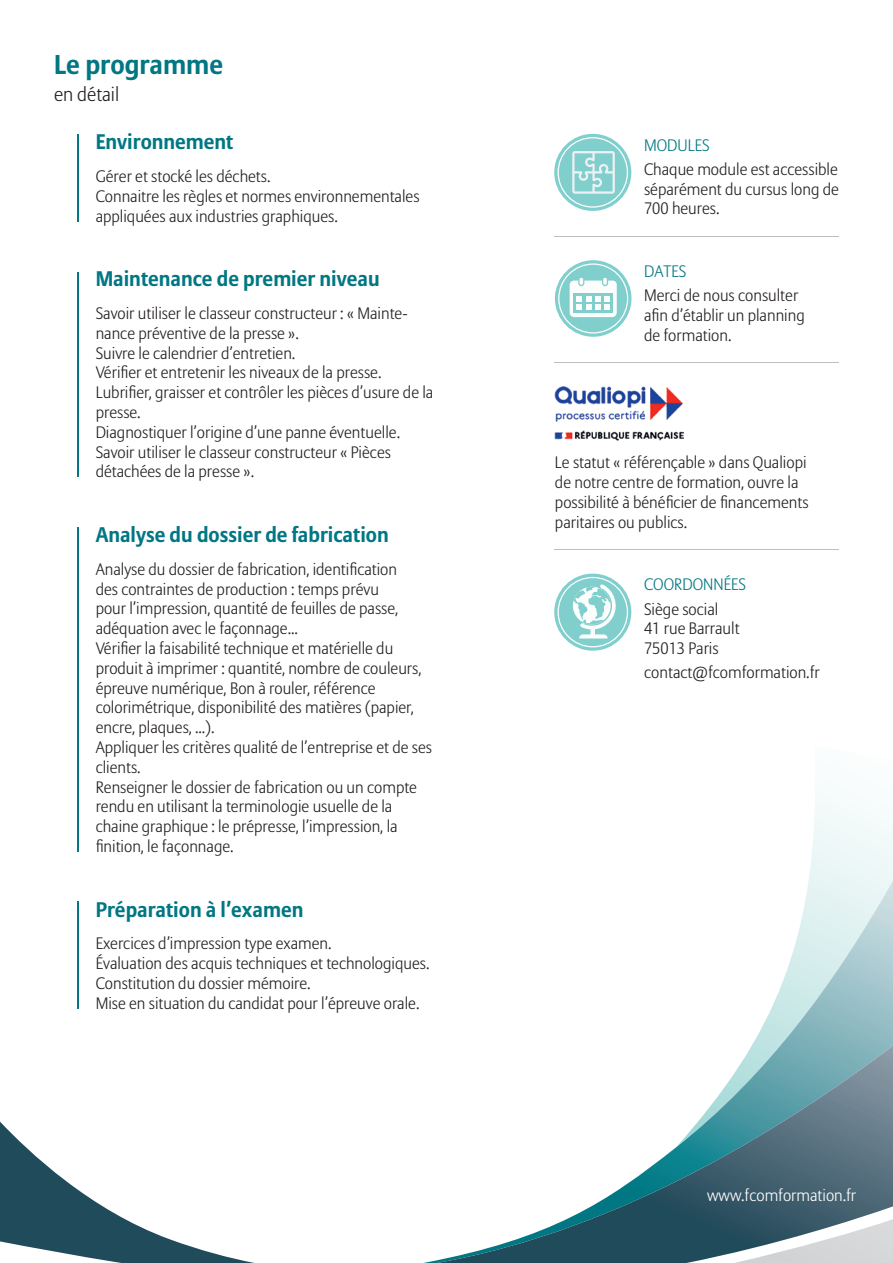
<style>
.page{position:relative;width:893px;height:1263px;background:#fff}
.page>*{position:absolute;margin:0;border:0;box-sizing:border-box;transform-origin:0 0}
.t1{font:700 27px "Allianz Sans";color:#007783}
.t2{font:700 21px "Allianz Sans";color:#007783}
.t3{font:300 19.5px "Allianz Sans";color:#231f20}
.t4{font:300 16.5px/19.8px "Allianz Sans";color:#231f20}
.t5{font:300 16.5px "Allianz Sans";color:#007783}
.t6{font:300 16.5px "Allianz Sans";color:#fff}
</style>
<div class="page">
<svg style="left:808px;top:790px;width:85px;height:91px"></svg>
<svg style="left:751px;top:881px;width:142px;height:165px"></svg>
<svg style="left:0;top:1046px;width:893px;height:217px"></svg>
<svg style="left:734px;top:1219px;width:159px;height:44px"></svg>
<hr style="left:77px;top:134px;width:2px;height:87px;background:#007783">
<hr style="left:77px;top:272px;width:2px;height:205px;background:#007783">
<hr style="left:77px;top:527px;width:2px;height:325px;background:#007783">
<hr style="left:77px;top:901px;width:2px;height:108px;background:#007783">
<hr style="left:555px;top:236px;width:284px;height:1px;background:#bcbdc0">
<hr style="left:555px;top:362px;width:284px;height:1px;background:#bcbdc0">
<hr style="left:555px;top:549px;width:284px;height:1px;background:#bcbdc0">
<div style="left:555px;top:134px;width:76px;height:76px;background:#81cfcd;border-radius:50%"></div>
<svg style="left:557px;top:137px;width:71px;height:71px"></svg>
<svg style="left:555px;top:260px;width:76px;height:77px"></svg>
<svg style="left:558px;top:263px;width:70px;height:70px"></svg>
<img style="left:555px;top:387px;width:128px;height:53px">
<div style="left:555px;top:574px;width:76px;height:76px;background:#81cfcd;border-radius:50%"></div>
<svg style="left:557px;top:577px;width:71px;height:70px"></svg>
<h1 class="t1" style="left:54px;top:47px;width:171px">Le programme</h1>
<p class="t3" style="left:54px;top:83px;width:67px">en détail</p>
<p class="t2" style="left:96px;top:129px;width:139px">Environnement</p>
<p class="t4" style="left:96px;top:167px;width:325px">Gérer et stocké les déchets.<br>Connaitre les règles et normes environnementales appliquées aux industries graphiques.</p>
<p class="t2" style="left:96px;top:266px;width:286px">Maintenance de premier niveau</p>
<p class="t4" style="left:96px;top:304px;width:339px">Savoir utiliser le classeur constructeur : « Mainte&shy;nance préventive de la presse ».<br>Suivre le calendrier d’entretien.<br>Vérifier et entretenir les niveaux de la presse.<br>Lubrifier, graisser et contrôler les pièces d’usure de la presse.<br>Diagnostiquer l’origine d’une panne éventuelle.<br>Savoir utiliser le classeur constructeur « Pièces détachées de la presse ».</p>
<p class="t2" style="left:96px;top:521px;width:295px">Analyse du dossier de fabrication</p>
<p class="t4" style="left:96px;top:560px;width:338px">Analyse du dossier de fabrication, identification<br>des contraintes de production : temps prévu<br>pour l’impression, quantité de feuilles de passe, adéquation avec le façonnage...<br>Vérifier la faisabilité technique et matérielle du produit à imprimer : quantité, nombre de couleurs, épreuve numérique, Bon à rouler, référence colorimétrique, disponibilité des matières (papier, encre, plaques, ...).<br>Appliquer les critères qualité de l’entreprise et de ses clients.<br>Renseigner le dossier de fabrication ou un compte rendu en utilisant la terminologie usuelle de la chaine graphique : le prépresse, l’impression, la finition, le façonnage.</p>
<p class="t2" style="left:96px;top:896px;width:209px">Préparation à l’examen</p>
<p class="t4" style="left:96px;top:934px;width:335px">Exercices d’impression type examen.<br>Évaluation des acquis techniques et technologiques.<br>Constitution du dossier mémoire.<br>Mise en situation du candidat pour l’épreuve orale.</p>
<p class="t5" style="left:644px;top:135px;width:67px">MODULES</p>
<p class="t4" style="left:644px;top:160px;width:196px;text-align:justify">Chaque module est accessible séparément du cursus long de 700 heures.</p>
<p class="t5" style="left:644px;top:261px;width:44px">DATES</p>
<p class="t4" style="left:644px;top:286px;width:162px">Merci de nous consulter afin d’établir un planning de formation.</p>
<p class="t4" style="left:555px;top:453px;width:255px">Le statut « référençable » dans Qualiopi de notre centre de formation, ouvre la possibilité à bénéficier de financements paritaires ou publics.</p>
<p class="t5" style="left:644px;top:575px;width:103px">COORDONNÉES</p>
<p class="t4" style="left:644px;top:600px;width:97px">Siège social<br>41 rue Barrault<br>75013 Paris</p>
<p class="t4" style="left:644px;top:663px;width:177px">contact@fcomformation.fr</p>
<p class="t6" style="left:707px;top:1185px;width:151px">www.fcomformation.fr</p>
</div>
